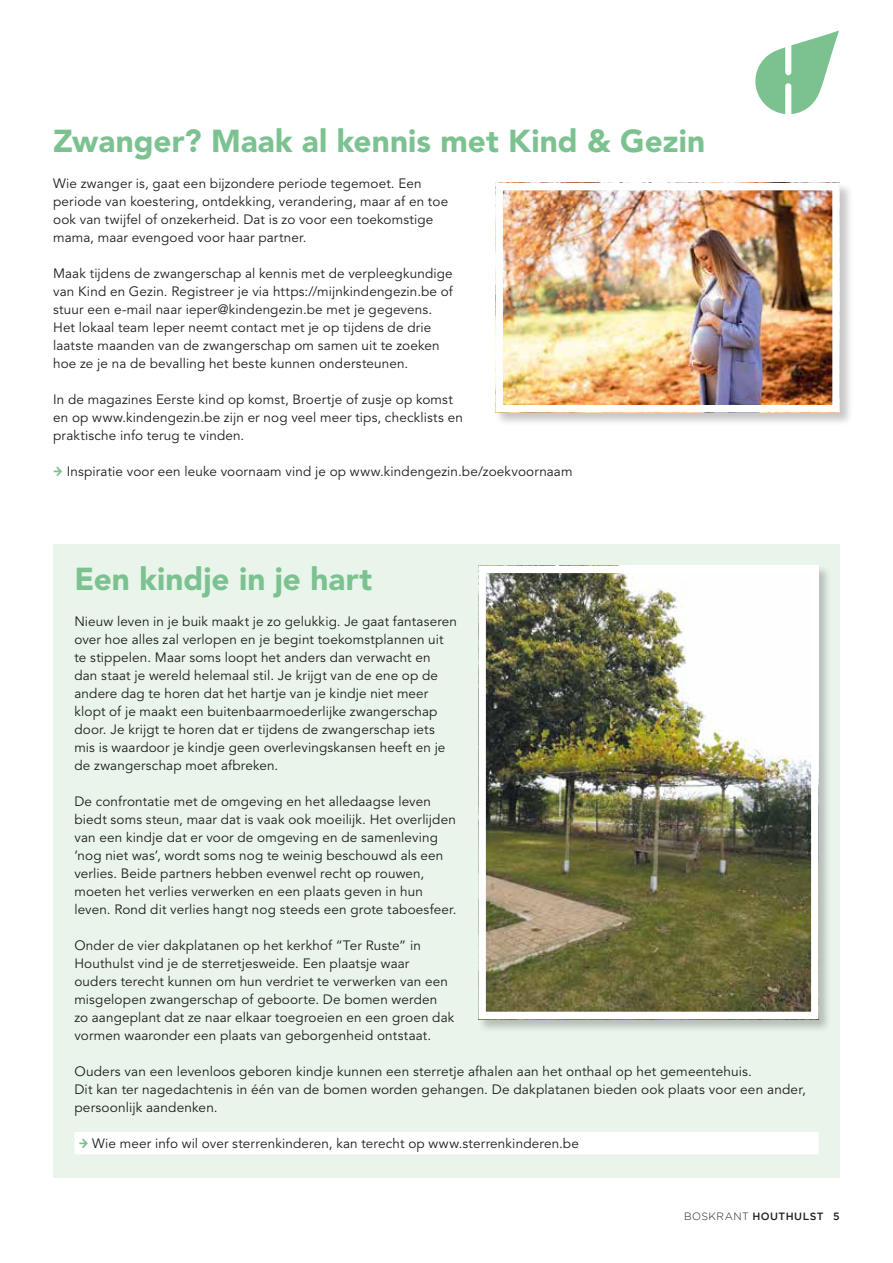
<style>
.page{position:relative;width:893px;height:1263px;background:#fff}
.page>*{position:absolute;margin:0;border:0;box-sizing:border-box;transform-origin:0 0}
.t1{font:900 31.5px "Avenir";letter-spacing:.005em;color:#7cc291}
.t2{font:13.5px/18px "Avenir";letter-spacing:.01em;color:#1d1d1b}
.t3{font:500 10.5px "Gotham";letter-spacing:.045em;color:#1d1d1b}
.s1{font-family:"Officina Display ITC Arrows";color:#7cc291}
.s2{font-weight:300}
</style>
<div class="page">
<svg style="left:755px;top:30px;width:84px;height:84px"></svg>
<div style="left:494px;top:182px;width:359px;height:244px;background:#1d1d1b;opacity:.25"></div>
<img style="left:504px;top:192px;width:327px;height:211px">
<div style="left:495px;top:183px;width:345px;height:229px;border:8px solid #fff"></div>
<div style="left:53px;top:544px;width:787px;height:634px;background:#e9f4eb"></div>
<div style="left:74px;top:1132px;width:745px;height:22px;background:#fff"></div>
<div style="left:477px;top:565px;width:355px;height:468px;background:#1d1d1b;opacity:.25"></div>
<img style="left:487px;top:575px;width:323px;height:435px">
<div style="left:478px;top:566px;width:341px;height:453px;border:8px solid #fff"></div>
<h1 class="t1" style="left:53px;top:121px;width:654px">Zwanger? Maak al kennis met Kind &amp; Gezin</h1>
<p class="t2" style="left:53px;top:174px;width:396px">Wie zwanger is, gaat een bijzondere periode tegemoet. Een periode van koestering, ontdekking, verandering, maar af en toe ook van twijfel of onzekerheid. Dat is zo voor een toekomstige mama, maar evengoed voor haar partner.</p>
<p class="t2" style="left:53px;top:264px;width:401px">Maak tijdens de zwangerschap al kennis met de verpleegkundige van Kind en Gezin. Registreer je via https://mijnkindengezin.be of stuur een e-mail naar ieper@kindengezin.be met je gegevens.<br>Het lokaal team Ieper neemt contact met je op tijdens de drie laatste maanden van de zwangerschap om samen uit te zoeken hoe ze je na de bevalling het beste kunnen ondersteunen.</p>
<p class="t2" style="left:53px;top:390px;width:411px">In de magazines Eerste kind op komst, Broertje of zusje op komst en op www.kindengezin.be zijn er nog veel meer tips, checklists en praktische info terug te vinden.</p>
<p class="t2" style="left:53px;top:462px;width:521px"><span class="s1">A</span> Inspiratie voor een leuke voornaam vind je op www.kindengezin.be/zoekvoornaam</p>
<h1 class="t1" style="left:74px;top:559px;width:299px">Een kindje in je hart</h1>
<p class="t2" style="left:74px;top:612px;width:384px">Nieuw leven in je buik maakt je zo gelukkig. Je gaat fantaseren over hoe alles zal verlopen en je begint toekomstplannen uit te stippelen. Maar soms loopt het anders dan verwacht en<br>dan staat je wereld helemaal stil. Je krijgt van de ene op de andere dag te horen dat het hartje van je kindje niet meer klopt of je maakt een buitenbaarmoederlijke zwangerschap door. Je krijgt te horen dat er tijdens de zwangerschap iets mis is waardoor je kindje geen overlevingskansen heeft en je de zwangerschap moet afbreken.</p>
<p class="t2" style="left:74px;top:792px;width:384px">De confrontatie met de omgeving en het alledaagse leven biedt soms steun, maar dat is vaak ook moeilijk. Het overlijden van een kindje dat er voor de omgeving en de samenleving ‘nog niet was’, wordt soms nog te weinig beschouwd als een verlies. Beide partners hebben evenwel recht op rouwen, moeten het verlies verwerken en een plaats geven in hun leven. Rond dit verlies hangt nog steeds een grote taboesfeer.</p>
<p class="t2" style="left:74px;top:936px;width:381px">Onder de vier dakplatanen op het kerkhof “Ter Ruste” in Houthulst vind je de sterretjesweide. Een plaatsje waar ouders terecht kunnen om hun verdriet te verwerken van een misgelopen zwangerschap of geboorte. De bomen werden zo aangeplant dat ze naar elkaar toegroeien en een groen dak vormen waaronder een plaats van geborgenheid ontstaat.</p>
<p class="t2" style="left:74px;top:1062px;width:733px">Ouders van een levenloos geboren kindje kunnen een sterretje afhalen aan het onthaal op het gemeentehuis.<br>Dit kan ter nagedachtenis in één van de bomen worden gehangen. De dakplatanen bieden ook plaats voor een ander, persoonlijk aandenken.</p>
<p class="t2" style="left:79px;top:1134px;width:502px"><span class="s1">A</span> Wie meer info wil over sterrenkinderen, kan terecht op www.sterrenkinderen.be</p>
<p class="t3" style="left:684px;top:1211px;width:157px"><span class="s2">BOSKRANT</span> HOUTHULST 5</p>
</div>
